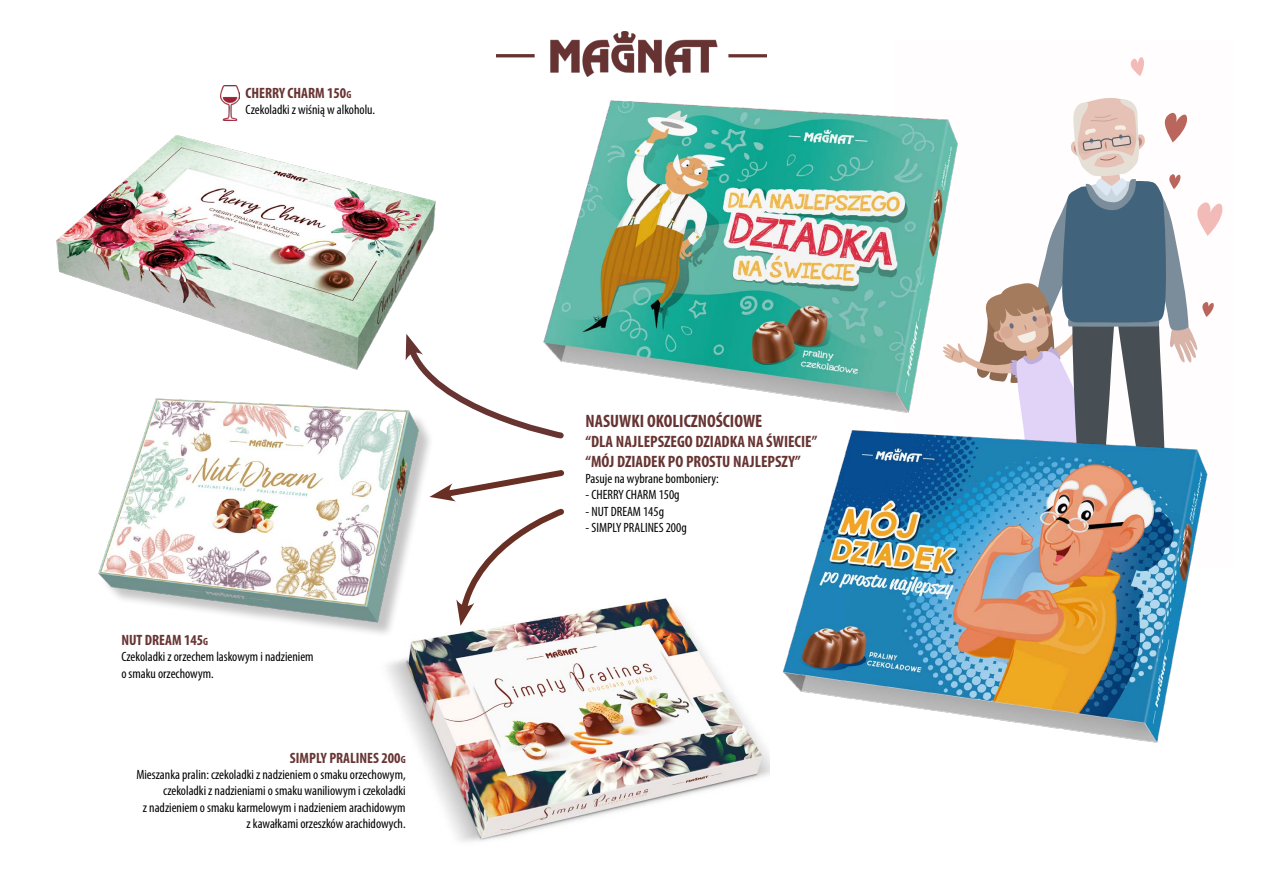
<style>
.page{position:relative;width:1263px;height:893px;background:#fff}
.page>*{position:absolute;margin:0;border:0;box-sizing:border-box;transform-origin:0 0}
.t1{font:700 condensed 18px "Myriad Pro";color:#673432}
.t2{font:700 condensed 16.5px/19.8px "Myriad Pro";color:#673432}
.t3{font:700 condensed 15px "Myriad Pro";color:#673432}
.t4{font:700 condensed 15px "Myriad Pro";color:#673432}
.t5{font:condensed 13.5px/16.2px "Myriad Pro";color:#000}
.s1{font-size:10.5px}
</style>
<div class="page">
<img style="left:550px;top:32px;width:167px;height:9px">
<img style="left:387px;top:598px;width:383px;height:244px">
<svg style="left:1130px;top:57px;width:14px;height:19px"></svg>
<svg style="left:1029px;top:98px;width:193px;height:313px"></svg>
<img style="left:749px;top:411px;width:459px;height:358px">
<img style="left:496px;top:41px;width:533px;height:433px">
<img style="left:56px;top:135px;width:379px;height:234px">
<img style="left:220px;top:86px;width:20px;height:35px">
<img style="left:98px;top:369px;width:349px;height:299px">
<svg style="left:403px;top:334px;width:164px;height:107px"></svg>
<svg style="left:429px;top:466px;width:139px;height:160px"></svg>
<p class="t3" style="left:246px;top:84px;width:107px">CHERRY CHARM 150<span class="s1">g</span></p>
<p class="t5" style="left:246px;top:101px;width:131px">Czekoladki z wiśnią w alkoholu.</p>
<p class="t3" style="left:121px;top:631px;width:88px">NUT DREAM 145<span class="s1">g</span></p>
<p class="t5" style="left:121px;top:649px;width:194px">Czekoladki z orzechem laskowym i nadzieniem o smaku orzechowym.</p>
<p class="t4" style="left:290px;top:749px;width:117px">SIMPLY PRALINES 200<span class="s1">g</span></p>
<p class="t5" style="left:136px;top:766px;width:271px;text-align:right">Mieszanka pralin: czekoladki z nadzieniem o smaku orzechowym, czekoladki z nadzieniami o smaku waniliowym i czekoladki<br>z nadzieniem o smaku karmelowym i nadzieniem arachidowym z kawałkami orzeszków arachidowych.</p>
<h1 class="t1" style="left:585px;top:410px;width:178px">NASUWKI OKOLICZNOŚCIOWE</h1>
<p class="t2" style="left:585px;top:431px;width:233px">“DLA NAJLEPSZEGO DZIADKA NA ŚWIECIE” “MÓJ DZIADEK PO PROSTU NAJLEPSZY”</p>
<p class="t5" style="left:585px;top:470px;width:135px">Pasuje na wybrane bomboniery:</p>
<p class="t5" style="left:585px;top:487px;width:96px">- CHERRY CHARM 150g</p>
<p class="t5" style="left:585px;top:503px;width:80px">- NUT DREAM 145g</p>
<p class="t5" style="left:585px;top:519px;width:103px">- SIMPLY PRALINES 200g</p>
</div>
